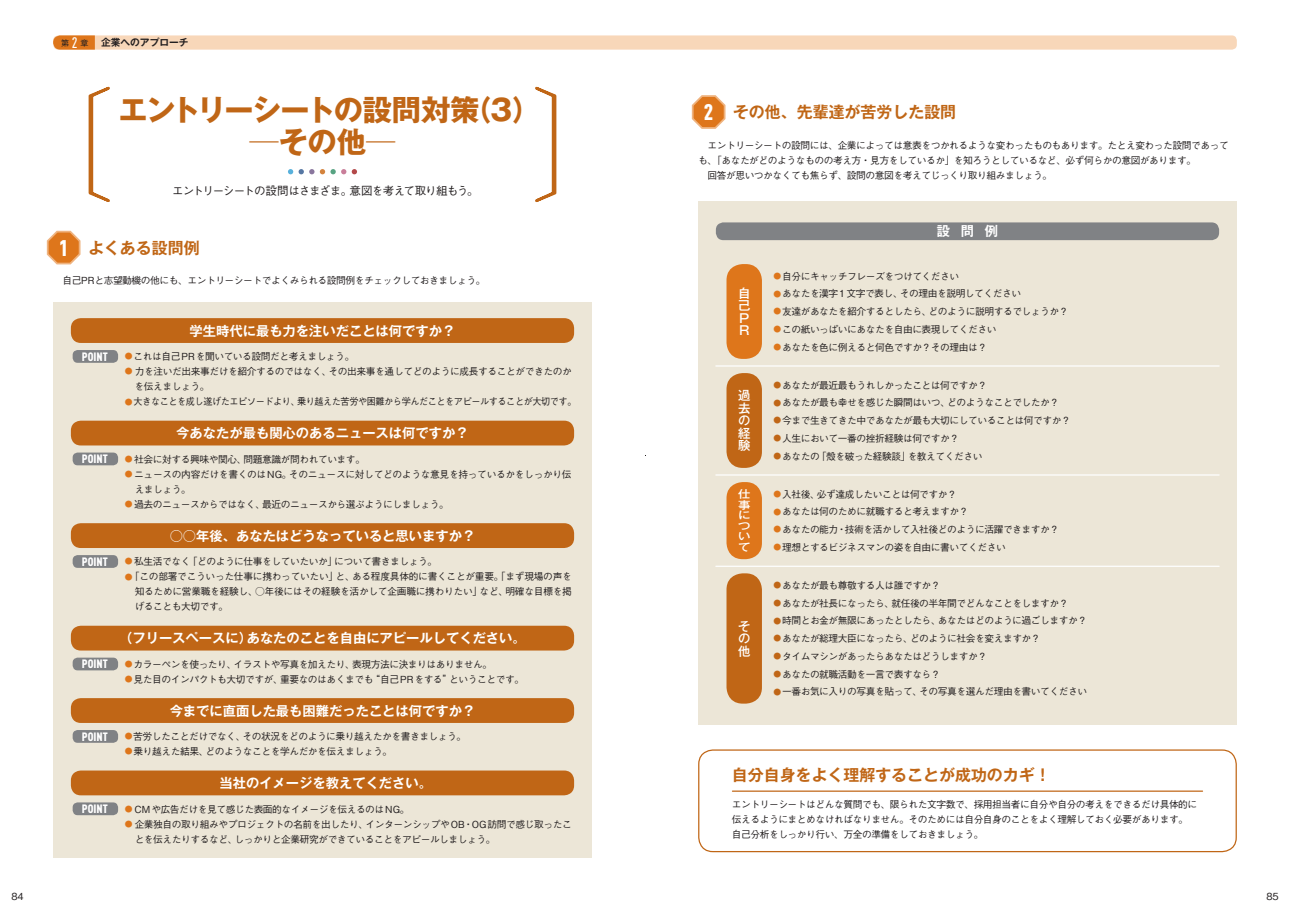
<style>
.page{position:relative;width:1290px;height:911px;background:#fff}
.page>*{position:absolute;margin:0;border:0;box-sizing:border-box;transform-origin:0 0}
.t1{font:700 29.25px/31.9px "Gothic MB101 Pro";letter-spacing:-.04em;color:#c06616;text-align:center}
.t2{font:700 16px "Gothic MB101 Pro De";color:#c06616}
.t3{font:700 13.25px "Gothic MB101 Pro De";color:#fff}
.t4{font:500 12.38px/12.4px "Gothic MB101 Pro";color:#fff;text-align:justify}
.t5{font:900 condensed 12px "DINOT";color:#fff}
.t6{font:500 11.5px "Gothic BBB Pro";letter-spacing:-.075em;color:#231f20}
.t7{font:500 10.5px/10.5px "Gothic MB101 Pro";color:#fff;text-align:justify;scale:1.18 1}
.t8{font:500 9.75px/15px "Gothic BBB Pro";letter-spacing:-.045em;color:#231f20}
.t9{font:500 9.75px "Gothic BBB Pro";letter-spacing:-.045em;color:#231f20;scale:.94 1}
.t10{font:700 9.75px "Gothic MB101 Pro De";color:#231f20}
.t11{font:8px "Gothic MB101 Pro";color:#231f20}
.s1{font-family:"DINOT";font-weight:500;font-stretch:condensed;font-size:15px;color:#fff}
.s2{font-family:"DINOT";font-weight:900;font-stretch:condensed;font-size:22.38px;color:#fff}
.s3{font-size:7.75px;color:#de761b}
.s4{font-size:7.75px;color:#c06616}
</style>
<div class="page">
<div style="left:53px;top:35px;width:1184px;height:15px;background:#f8d7b9;border-radius:5px"></div>
<svg style="left:53px;top:35px;width:42px;height:15px"></svg>
<div style="left:53px;top:302px;width:539px;height:555px;background:#ece6d7"></div>
<div style="left:698px;top:201px;width:539px;height:524px;background:#ece6d7"></div>
<svg style="left:46px;top:230px;width:35px;height:35px"></svg>
<svg style="left:288px;top:169px;width:5px;height:5px"></svg>
<svg style="left:299px;top:169px;width:15px;height:5px"></svg>
<svg style="left:320px;top:169px;width:26px;height:5px"></svg>
<svg style="left:352px;top:169px;width:5px;height:5px"></svg>
<svg style="left:535px;top:86px;width:22px;height:116px"></svg>
<svg style="left:88px;top:86px;width:22px;height:116px"></svg>
<svg style="left:691px;top:95px;width:35px;height:34px"></svg>
<div style="left:716px;top:222px;width:503px;height:18px;background:#808285;border-radius:8px"></div>
<div style="left:726px;top:264px;width:36px;height:95px;background:#de761b;border-radius:16px"></div>
<div style="left:726px;top:373px;width:36px;height:95px;background:#c06616;border-radius:16px"></div>
<div style="left:726px;top:482px;width:36px;height:77px;background:#de761b;border-radius:16px"></div>
<div style="left:726px;top:573px;width:36px;height:130px;background:#c06616;border-radius:16px"></div>
<hr style="left:716px;top:365px;width:503px;height:1px;background:#fff">
<hr style="left:716px;top:474px;width:503px;height:1px;background:#fff">
<hr style="left:716px;top:565px;width:503px;height:2px;background:#fff">
<div style="left:698px;top:749px;width:539px;height:103px;border:1px solid #c06616;border-radius:14px"></div>
<hr style="left:732px;top:790px;width:470px;height:1px;background:#c06616">
<div style="left:71px;top:698px;width:503px;height:25px;background:#c06616;border-radius:10px"></div>
<div style="left:73px;top:730px;width:45px;height:13px;background:#808285;border-radius:5px"></div>
<div style="left:71px;top:523px;width:503px;height:25px;background:#c06616;border-radius:10px"></div>
<div style="left:73px;top:555px;width:45px;height:13px;background:#808285;border-radius:5px"></div>
<div style="left:71px;top:421px;width:503px;height:24px;background:#c06616;border-radius:10px"></div>
<div style="left:73px;top:452px;width:45px;height:13px;background:#808285;border-radius:5px"></div>
<div style="left:71px;top:625px;width:503px;height:25px;background:#c06616;border-radius:10px"></div>
<div style="left:73px;top:657px;width:45px;height:13px;background:#808285;border-radius:5px"></div>
<div style="left:71px;top:770px;width:503px;height:25px;background:#c06616;border-radius:10px"></div>
<div style="left:73px;top:802px;width:45px;height:13px;background:#808285;border-radius:5px"></div>
<div style="left:71px;top:318px;width:503px;height:25px;background:#c06616;border-radius:10px"></div>
<div style="left:73px;top:350px;width:45px;height:13px;background:#808285;border-radius:5px"></div>
<p class="t11" style="left:61px;top:36px;width:29px">第<span class="s1">2</span>章</p>
<p class="t10" style="left:101px;top:34px;width:89px">企業へのアプローチ</p>
<h1 class="t1" style="left:119px;top:91px;width:424px">エントリーシートの設問対策（3）─その他─</h1>
<p class="t6" style="left:172px;top:182px;width:308px">エントリーシートの設問はさまざま。意図を考えて取り組もう。</p>
<h2 class="t2" style="left:59px;top:234px;width:142px"><span class="s2">1</span> よくある設問例</h2>
<p class="t8" style="left:53px;top:272px;width:434px">　自己PRと志望動機の他にも、エントリーシートでよくみられる設問例をチェックしておきましょう。</p>
<h3 class="t3" style="left:190px;top:319px;width:267px">学生時代に最も力を注いだことは何ですか？</h3>
<p class="t5" style="left:82px;top:349px;width:27px">POINT</p>
<p class="t8" style="left:125px;top:348px;width:231px"><span class="s3">●</span>これは自己PRを聞いている設問だと考えましょう。</p>
<p class="t8" style="left:135px;top:363px;width:439px;text-indent:-10px"><span class="s3">●</span> 力を注いだ出来事だけを紹介するのではなく、その出来事を通してどのように成長することができたのかを伝えましょう。</p>
<p class="t9" style="left:125px;top:394px;width:482px"><span class="s3">●</span> 大きなことを成し遂げたエピソードより、乗り越えた苦労や困難から学んだことをアピールすることが大切です。</p>
<h3 class="t3" style="left:176px;top:422px;width:294px">今あなたが最も関心のあるニュースは何ですか？</h3>
<p class="t5" style="left:82px;top:451px;width:27px">POINT</p>
<p class="t8" style="left:125px;top:450px;width:242px"><span class="s3">●</span> 社会に対する興味や関心、問題意識が問われています。</p>
<p class="t8" style="left:135px;top:465px;width:438px;text-indent:-10px"><span class="s3">●</span> ニュースの内容だけを書くのはNG。そのニュースに対してどのような意見を持っているかをしっかり伝えましょう。</p>
<p class="t8" style="left:125px;top:495px;width:325px"><span class="s3">●</span> 過去のニュースからではなく、最近のニュースから選ぶようにしましょう。</p>
<h3 class="t3" style="left:170px;top:524px;width:307px">○○年後、あなたはどうなっていると思いますか？</h3>
<p class="t5" style="left:82px;top:554px;width:27px">POINT</p>
<p class="t8" style="left:125px;top:553px;width:314px"><span class="s3">●</span> 私生活でなく「どのように仕事をしていたいか」について書きましょう。</p>
<p class="t8" style="left:135px;top:568px;width:439px;text-align:justify;text-indent:-10px"><span class="s3">●</span>「この部署でこういった仕事に携わっていたい」と、ある程度具体的に書くことが重要。「まず現場の声を知るために営業職を経験し、○年後にはその経験を活かして企画職に携わりたい」など、明確な目標を掲げることも大切です。</p>
<h3 class="t3" style="left:119px;top:627px;width:408px">（フリースペースに）あなたのことを自由にアピールしてください。</h3>
<p class="t5" style="left:82px;top:656px;width:27px">POINT</p>
<p class="t8" style="left:125px;top:655px;width:369px"><span class="s3">●</span> カラーペンを使ったり、イラストや写真を加えたり、表現方法に決まりはありません。</p>
<p class="t8" style="left:125px;top:670px;width:401px"><span class="s3">●</span>見た目のインパクトも大切ですが、重要なのはあくまでも“自己PRをする”ということです。</p>
<h3 class="t3" style="left:170px;top:699px;width:307px">今までに直面した最も困難だったことは何ですか？</h3>
<p class="t5" style="left:82px;top:729px;width:27px">POINT</p>
<p class="t8" style="left:125px;top:727px;width:343px"><span class="s3">●</span> 苦労したことだけでなく、その状況をどのように乗り越えたかを書きましょう。</p>
<p class="t8" style="left:125px;top:743px;width:269px"><span class="s3">●</span>乗り越えた結果、どのようなことを学んだかを伝えましょう。</p>
<h3 class="t3" style="left:219px;top:772px;width:214px">当社のイメージを教えてください。</h3>
<p class="t5" style="left:82px;top:801px;width:27px">POINT</p>
<p class="t8" style="left:125px;top:800px;width:286px"><span class="s3">●</span> CMや広告だけを見て感じた表面的なイメージを伝えるのはNG。</p>
<p class="t8" style="left:135px;top:815px;width:439px;text-indent:-10px"><span class="s3">●</span> 企業独自の取り組みやプロジェクトの名前を出したり、インターンシップやOB・OG訪問で感じ取ったことを伝えたりするなど、しっかりと企業研究ができていることをアピールしましょう。</p>
<h2 class="t2" style="left:704px;top:99px;width:254px"><span class="s2">2</span> その他、先輩達が苦労した設問</h2>
<p class="t8" style="left:698px;top:136px;width:532px">　エントリーシートの設問には、企業によっては意表をつかれるような変わったものもあります。たとえ変わった設問であっても、「あなたがどのようなものの考え方・見方をしているか」を知ろうとしているなど、必ず何らかの意図があります。　<br>　回答が思いつかなくても焦らず、設問の意図を考えてじっくり取り組みましょう。</p>
<p class="t4" style="left:738px;top:285px;width:13px">自己ＰＲ</p>
<p class="t4" style="left:738px;top:388px;width:14px">過去の経験</p>
<h3 class="t3" style="left:937px;top:220px;width:63px">設問例</h3>
<p class="t8" style="left:773px;top:267px;width:187px"><span class="s3">●</span> 自分にキャッチフレーズをつけてください</p>
<p class="t8" style="left:773px;top:285px;width:249px"><span class="s3">●</span>あなたを漢字1文字で表し、その理由を説明してください</p>
<p class="t8" style="left:773px;top:303px;width:297px"><span class="s3">●</span>友達があなたを紹介するとしたら、どのように説明するでしょうか？</p>
<p class="t8" style="left:773px;top:320px;width:224px"><span class="s3">●</span> この紙いっぱいにあなたを自由に表現してください</p>
<p class="t8" style="left:773px;top:338px;width:215px"><span class="s3">●</span> あなたを色に例えると何色ですか？その理由は？</p>
<p class="t8" style="left:773px;top:376px;width:215px"><span class="s4">●</span> あなたが最近最もうれしかったことは何ですか？</p>
<p class="t8" style="left:773px;top:394px;width:287px"><span class="s4">●</span> あなたが最も幸せを感じた瞬間はいつ、どのようなことでしたか？</p>
<p class="t8" style="left:773px;top:412px;width:299px"><span class="s4">●</span>今まで生きてきた中であなたが最も大切にしていることは何ですか？</p>
<p class="t8" style="left:773px;top:429px;width:187px"><span class="s4">●</span> 人生において一番の挫折経験は何ですか？</p>
<p class="t8" style="left:773px;top:447px;width:211px"><span class="s4">●</span> あなたの「殻を破った経験談」を教えてください</p>
<p class="t7" style="left:738px;top:488px;width:12px">仕事について</p>
<p class="t8" style="left:773px;top:485px;width:185px"><span class="s3">●</span>入社後、必ず達成したいことは何ですか？</p>
<p class="t8" style="left:773px;top:503px;width:197px"><span class="s3">●</span> あなたは何のために就職すると考えますか？</p>
<p class="t8" style="left:773px;top:521px;width:287px"><span class="s3">●</span> あなたの能力・技術を活かして入社後どのように活躍できますか？</p>
<p class="t8" style="left:773px;top:538px;width:234px"><span class="s3">●</span>理想とするビジネスマンの姿を自由に書いてください</p>
<p class="t4" style="left:738px;top:618px;width:14px">その他</p>
<p class="t8" style="left:773px;top:576px;width:169px"><span class="s4">●</span> あなたが最も尊敬する人は誰ですか？</p>
<p class="t8" style="left:773px;top:594px;width:297px"><span class="s4">●</span> あなたが社長になったら、就任後の半年間でどんなことをしますか？</p>
<p class="t8" style="left:773px;top:612px;width:315px"><span class="s4">●</span>時間とお金が無限にあったとしたら、あなたはどのように過ごしますか？</p>
<p class="t8" style="left:773px;top:630px;width:269px"><span class="s4">●</span> あなたが総理大臣になったら、どのように社会を変えますか？</p>
<p class="t8" style="left:773px;top:647px;width:215px"><span class="s4">●</span> タイムマシンがあったらあなたはどうしますか？</p>
<p class="t8" style="left:773px;top:665px;width:169px"><span class="s4">●</span> あなたの就職活動を一言で表すなら？</p>
<p class="t8" style="left:773px;top:683px;width:315px"><span class="s4">●</span> 一番お気に入りの写真を貼って、その写真を選んだ理由を書いてください</p>
<h2 class="t2" style="left:732px;top:761px;width:320px">自分自身をよく理解することが成功のカギ！</h2>
<p class="t8" style="left:732px;top:796px;width:467px">エントリーシートはどんな質問でも、限られた文字数で、採用担当者に自分や自分の考えをできるだけ具体的に伝えるようにまとめなければなりません。そのためには自分自身のことをよく理解しておく必要があります。自己分析をしっかり行い、万全の準備をしておきましょう。</p>
<p class="t8" style="left:11px;top:887px;width:14px">84</p>
<p class="t8" style="left:1266px;top:887px;width:14px">85</p>
</div>
